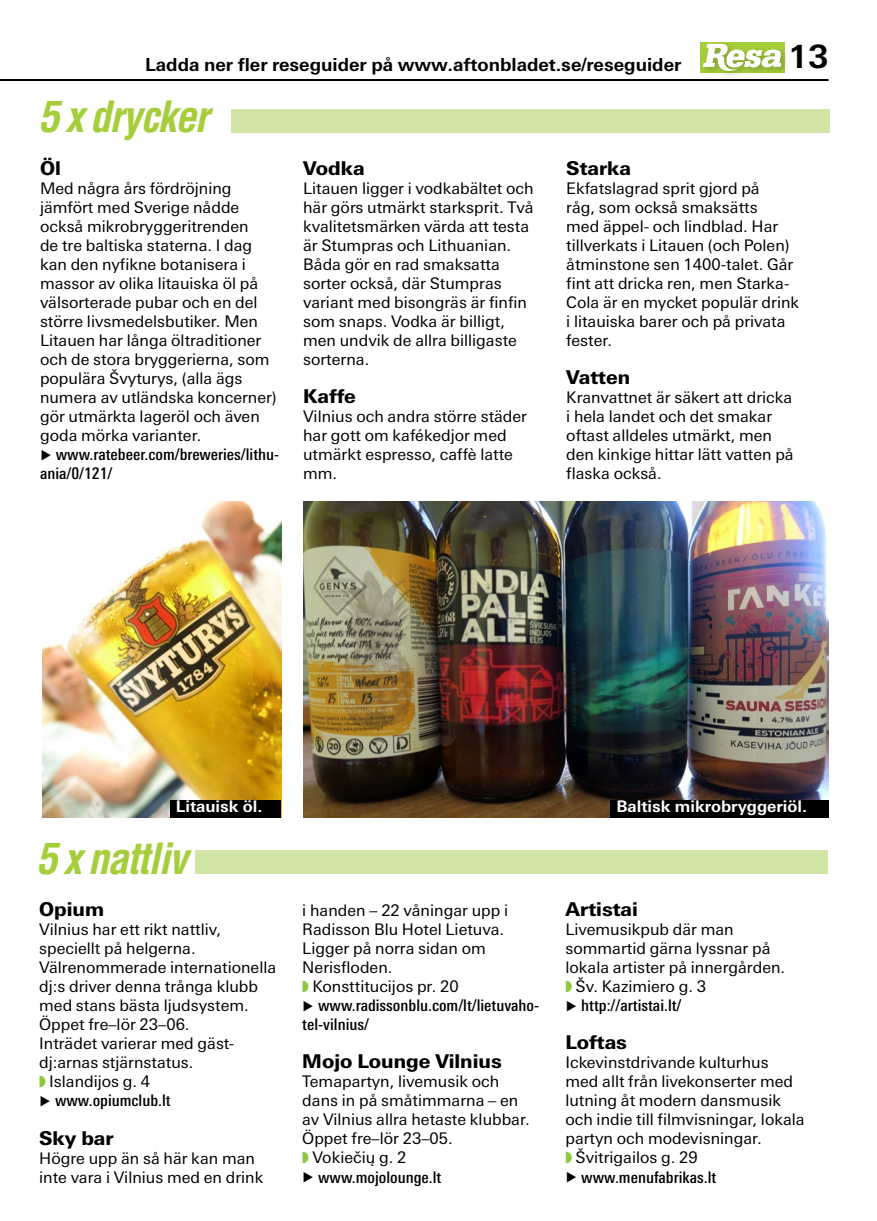
<style>
.page{position:relative;width:877px;height:1221px;background:#fff}
.page>*{position:absolute;margin:0;border:0;box-sizing:border-box;transform-origin:0 0}
.t1{font:italic 700 42px "Helvetica Cond For Aftonbladet";letter-spacing:-.03em;color:#a5ce3b}
.t2{font:700 32px "Univers Next Pro";color:#000}
.t3{font:800 19px "Univers Next Pro";color:#000}
.t4{font:700 18px "Univers Next Pro";color:#000}
.t5{font:16px/19px "Univers Next Pro";color:#000}
.t6{font:500 condensed 16px/19px "Univers Next Pro";color:#000;scale:1.04 1}
.t7{font:700 16px "Univers Next Pro";color:#fff}
</style>
<div class="page">
<hr style="left:0;top:79px;width:828px;height:2px;background:#000">
<div style="left:699px;top:41px;width:90px;height:39px;background:#000;opacity:.22"></div>
<svg style="left:702px;top:44px;width:79px;height:29px"></svg>
<div style="left:231px;top:108px;width:598px;height:24px;background:#d0e4a6"></div>
<div style="left:195px;top:850px;width:632px;height:24px;background:#d0e4a6"></div>
<img style="left:303px;top:501px;width:524px;height:316px">
<img style="left:43px;top:501px;width:238px;height:316px">
<div style="left:170px;top:800px;width:111px;height:17px;background:#000"></div>
<div style="left:610px;top:800px;width:218px;height:17px;background:#000"></div>
<p class="t4" style="left:145px;top:54px;width:537px">Ladda ner fler reseguider på www.aftonbladet.se/reseguider</p>
<h1 class="t1" style="left:38px;top:91px;width:172px">5 x drycker</h1>
<h2 class="t2" style="left:788px;top:38px;width:42px">13</h2>
<p class="t3" style="left:40px;top:157px;width:22px">Öl</p>
<p class="t5" style="left:40px;top:179px;width:238px">Med några års fördröjning jämfört med Sverige nådde också mikrobryggeritrenden<br>de tre baltiska staterna. I dag kan den nyfikne botanisera i massor av olika litauiska öl på välsorterade pubar och en del större livsmedelsbutiker. Men<br>Litauen har långa öltraditioner och de stora bryggerierna, som populära Švyturys, (alla ägs numera av utländska koncerner) gör utmärkta lageröl och även goda mörka varianter.</p>
<p class="t6" style="left:40px;top:445px;width:231px;text-indent:16px">www.ratebeer.com/breweries/lithu&shy;ania/0/121/</p>
<p class="t3" style="left:303px;top:157px;width:63px">Vodka</p>
<p class="t5" style="left:303px;top:179px;width:232px">Litauen ligger i vodkabältet och här görs utmärkt starksprit. Två kvalitetsmärken värda att testa är Stumpras och Lithuanian.<br>Båda gör en rad smaksatta sorter också, där Stumpras variant med bisongräs är finfin som snaps. Vodka är billigt, men undvik de allra billigaste sorterna.</p>
<p class="t3" style="left:303px;top:385px;width:54px">Kaffe</p>
<p class="t5" style="left:303px;top:407px;width:225px">Vilnius och andra större städer har gott om kafékedjor med utmärkt espresso, caffè latte mm.</p>
<p class="t3" style="left:566px;top:157px;width:66px">Starka</p>
<p class="t5" style="left:566px;top:179px;width:234px">Ekfatslagrad sprit gjord på<br>råg, som också smaksätts<br>med äppel- och lindblad. Har tillverkats i Litauen (och Polen) åtminstone sen 1400-talet. Går fint att dricka ren, men Starka-<br>Cola är en mycket populär drink i litauiska barer och på privata fester.</p>
<p class="t3" style="left:566px;top:366px;width:65px">Vatten</p>
<p class="t5" style="left:566px;top:388px;width:229px">Kranvattnet är säkert att dricka i hela landet och det smakar oftast alldeles utmärkt, men den kinkige hittar lätt vatten på flaska också.</p>
<p class="t7" style="left:176px;top:796px;width:88px">Litauisk öl.</p>
<p class="t7" style="left:616px;top:796px;width:192px">Baltisk mikrobryggeriöl.</p>
<h1 class="t1" style="left:36px;top:832px;width:153px">5 x nattliv</h1>
<p class="t3" style="left:39px;top:898px;width:66px">Opium</p>
<p class="t5" style="left:39px;top:920px;width:183px">Vilnius har ett rikt nattliv,</p>
<p class="t5" style="left:39px;top:939px;width:158px">speciellt på helgerna.</p>
<p class="t5" style="left:39px;top:958px;width:238px">Välrenommerade internationella</p>
<p class="t5" style="left:39px;top:977px;width:220px">dj:s driver denna trånga klubb</p>
<p class="t5" style="left:39px;top:996px;width:211px">med stans bästa ljudsystem.</p>
<p class="t5" style="left:39px;top:1015px;width:152px">Öppet fre–lör 23–06.</p>
<p class="t5" style="left:39px;top:1034px;width:197px">Inträdet varierar med gäst-</p>
<p class="t5" style="left:39px;top:1053px;width:156px">dj:arnas stjärnstatus.</p>
<p class="t5" style="left:49px;top:1072px;width:102px">Islandijos g. 4</p>
<p class="t6" style="left:55px;top:1091px;width:113px">www.opiumclub.lt</p>
<p class="t3" style="left:39px;top:1126px;width:76px">Sky bar</p>
<p class="t5" style="left:39px;top:1148px;width:225px">Högre upp än så här kan man inte vara i Vilnius med en drink</p>
<p class="t5" style="left:302px;top:901px;width:207px">i handen – 22 våningar upp i</p>
<p class="t5" style="left:302px;top:920px;width:203px">Radisson Blu Hotel Lietuva.</p>
<p class="t5" style="left:302px;top:939px;width:185px">Ligger på norra sidan om</p>
<p class="t5" style="left:302px;top:958px;width:92px">Nerisfloden.</p>
<p class="t5" style="left:312px;top:977px;width:148px">Konsttitucijos pr. 20</p>
<p class="t6" style="left:302px;top:996px;width:229px;text-indent:16px">www.radissonblu.com/lt/lietuvaho&shy;tel-vilnius/</p>
<p class="t3" style="left:302px;top:1050px;width:201px">Mojo Lounge Vilnius</p>
<p class="t5" style="left:302px;top:1072px;width:198px">Temapartyn, livemusik och</p>
<p class="t5" style="left:302px;top:1091px;width:217px">dans in på småtimmarna – en</p>
<p class="t5" style="left:302px;top:1110px;width:229px">av Vilnius allra hetaste klubbar.</p>
<p class="t5" style="left:302px;top:1129px;width:152px">Öppet fre–lör 23–05.</p>
<p class="t5" style="left:312px;top:1148px;width:95px">Vokiečių g. 2</p>
<p class="t6" style="left:318px;top:1167px;width:120px">www.mojolounge.lt</p>
<p class="t3" style="left:565px;top:898px;width:74px">Artistai</p>
<p class="t5" style="left:565px;top:920px;width:170px">Livemusikpub där man</p>
<p class="t5" style="left:565px;top:939px;width:206px">sommartid gärna lyssnar på</p>
<p class="t5" style="left:565px;top:958px;width:221px">lokala artister på innergården.</p>
<p class="t5" style="left:575px;top:977px;width:132px">Šv. Kazimiero g. 3</p>
<p class="t6" style="left:581px;top:996px;width:98px">http://artistai.lt/</p>
<p class="t3" style="left:565px;top:1031px;width:63px">Loftas</p>
<p class="t5" style="left:565px;top:1053px;width:205px">Ickevinstdrivande kulturhus</p>
<p class="t5" style="left:565px;top:1072px;width:229px">med allt från livekonserter med</p>
<p class="t5" style="left:565px;top:1091px;width:217px">lutning åt modern dansmusik</p>
<p class="t5" style="left:565px;top:1110px;width:241px">och indie till filmvisningar, lokala</p>
<p class="t5" style="left:565px;top:1129px;width:198px">partyn och modevisningar.</p>
<p class="t5" style="left:575px;top:1148px;width:124px">Švitrigailos g. 29</p>
<p class="t6" style="left:581px;top:1167px;width:131px">www.menufabrikas.lt</p>
</div>
